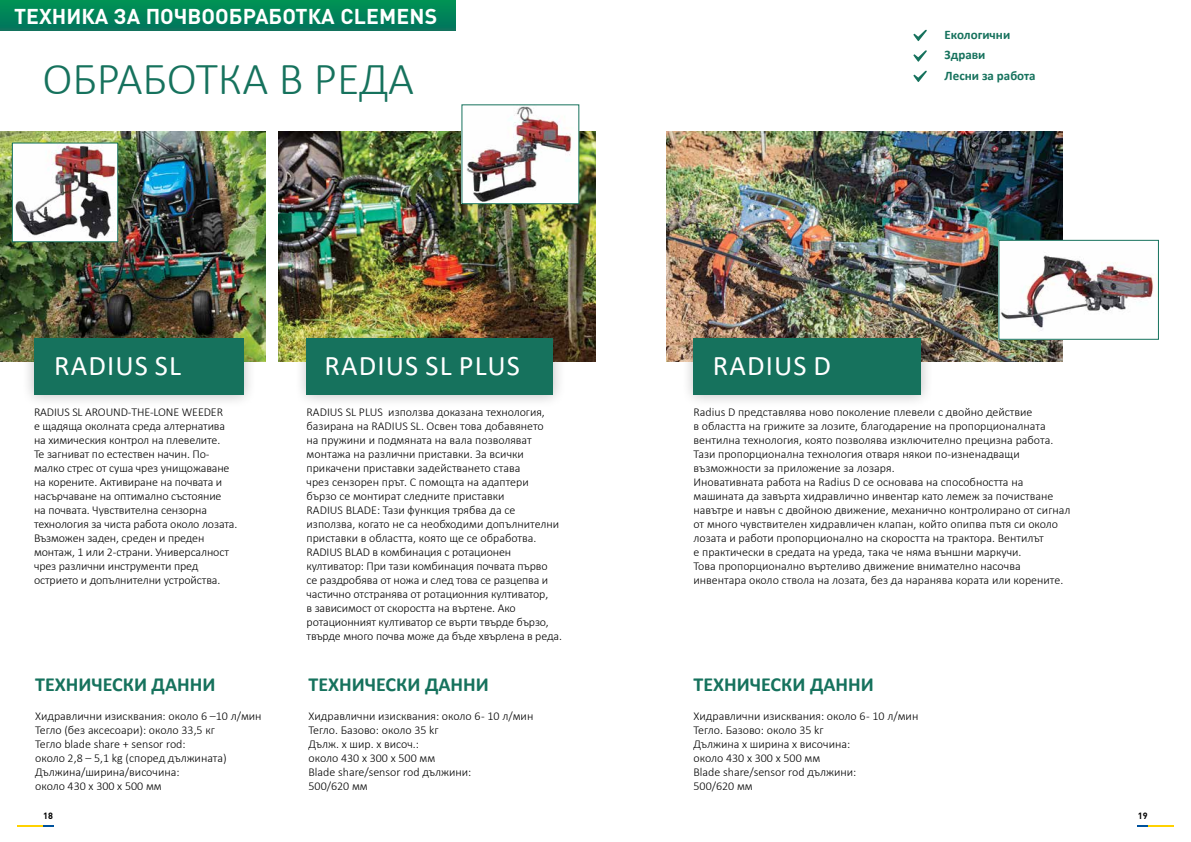
<style>
.page{position:relative;width:1191px;height:842px;background:#fff}
.page>*{position:absolute;margin:0;border:0;box-sizing:border-box;transform-origin:0 0}
.t1{font:300 46px "Calibri";color:#16725d}
.t2{font:28.5px "Calibri";letter-spacing:.04em;color:#fff}
.t3{font:700 21.2px "DIN Pro";color:#fff}
.t4{font:700 20px "Calibri";color:#16725d}
.t5{font:700 13px "Calibri";color:#16725d}
.t6{font:300 12px/14px "Calibri";color:#000}
.t7{font:700 9px "DIN Pro";color:#000}
</style>
<div class="page">
<svg style="left:1137px;top:825px;width:37px;height:1px"></svg>
<svg style="left:17px;top:825px;width:37px;height:1px"></svg>
<img style="left:666px;top:131px;width:396px;height:231px">
<img style="left:278px;top:131px;width:317px;height:231px">
<img style="left:0;top:131px;width:266px;height:231px">
<div style="left:21px;top:326px;width:236px;height:82px;background:#000;opacity:.25"></div>
<div style="left:34px;top:339px;width:210px;height:56px;background:#16725d"></div>
<div style="left:294px;top:326px;width:272px;height:82px;background:#000;opacity:.25"></div>
<div style="left:306px;top:339px;width:247px;height:56px;background:#16725d"></div>
<div style="left:680px;top:326px;width:253px;height:82px;background:#000;opacity:.25"></div>
<div style="left:693px;top:339px;width:228px;height:56px;background:#16725d"></div>
<svg style="left:0;top:0;width:455px;height:31px;background:#018358"></svg>
<svg style="left:913px;top:71px;width:14px;height:11px"></svg>
<svg style="left:913px;top:50px;width:14px;height:12px"></svg>
<svg style="left:913px;top:30px;width:14px;height:12px"></svg>
<img style="left:14px;top:145px;width:102px;height:95px">
<div style="left:12px;top:143px;width:106px;height:99px;border:1px solid #16725d"></div>
<img style="left:463px;top:106px;width:114px;height:96px">
<img style="left:1000px;top:242px;width:154px;height:96px">
<div style="left:998px;top:240px;width:160px;height:100px;border:1px solid #16725d"></div>
<h3 class="t3" style="left:14px;top:2px;width:425px">ТЕХНИКА ЗА ПОЧВООБРАБОТКА CLEMENS</h3>
<h1 class="t1" style="left:43px;top:50px;width:373px">ОБРАБОТКА В РЕДА</h1>
<h2 class="t2" style="left:54px;top:346px;width:128px">RADIUS SL</h2>
<p class="t6" style="left:34px;top:405px;width:205px">RADIUS SL AROUND-THE-LONE WEEDER<br>е щадяща околната среда алтернатива на химическия контрол на плевелите.<br>Те загниват по естествен начин. По&shy;малко стрес от суша чрез унищожаване на корените. Активиране на почвата и насърчаване на оптимално състояние<br>на почвата. Чувствителна сензорна технология за чиста работа около лозата.<br>Възможен заден, среден и преден монтаж, 1 или 2-страни. Универсалност чрез различни инструменти пред острието и допълнителни устройства.</p>
<h2 class="t2" style="left:324px;top:346px;width:197px">RADIUS SL PLUS</h2>
<p class="t6" style="left:306px;top:405px;width:257px">RADIUS SL PLUS използва доказана технология, базирана на RADIUS SL. Освен това добавянето<br>на пружини и подмяната на вала позволяват монтажа на различни приставки. За всички прикачени приставки задействането става<br>чрез сензорен прът. С помощта на адаптери<br>бързо се монтират следните приставки<br>RADIUS BLADE: Тази функция трябва да се използва, когато не са необходими допълнителни приставки в областта, която ще се обработва.<br>RADIUS BLAD в комбинация с ротационен култиватор: При тази комбинация почвата първо<br>се раздробява от ножа и след това се разцепва и частично отстранява от ротационния култиватор,<br>в зависимост от скоростта на въртене. Ако ротационният култиватор се върти твърде бързо, твърде много почва може да бъде хвърлена в реда.</p>
<h2 class="t2" style="left:713px;top:346px;width:120px">RADIUS D</h2>
<p class="t5" style="left:944px;top:25px;width:67px">Екологични</p>
<p class="t5" style="left:944px;top:66px;width:93px">Лесни за работа</p>
<p class="t5" style="left:944px;top:46px;width:42px">Здрави</p>
<p class="t6" style="left:693px;top:405px;width:378px">Radius D представлява ново поколение плевели с двойно действие<br>в областта на грижите за лозите, благодарение на пропорционалната вентилна технология, която позволява изключително прецизна работа.<br>Тази пропорционална технология отваря някои по-изненадващи възможности за приложение за лозаря.<br>Иновативната работа на Radius D се основава на способността на машината да завърта хидравлично инвентар като лемеж за почистване навътре и навън с двойною движение, механично контролирано от сигнал от много чувствителен хидравличен клапан, който опипва пътя си около лозата и работи пропорционално на скоростта на трактора. Вентилът<br>е практически в средата на уреда, така че няма външни маркучи.<br>Това пропорционално въртеливо движение внимателно насочва инвентара около ствола на лозата, без да наранява кората или корените.</p>
<h3 class="t4" style="left:35px;top:670px;width:182px">ТЕХНИЧЕСКИ ДАННИ</h3>
<h3 class="t4" style="left:308px;top:670px;width:182px">ТЕХНИЧЕСКИ ДАННИ</h3>
<h3 class="t4" style="left:693px;top:670px;width:182px">ТЕХНИЧЕСКИ ДАННИ</h3>
<p class="t6" style="left:35px;top:709px;width:228px">Хидравлични изисквания: около 6 –10 л/мин<br>Тегло (без аксесоари): около 33,5 кг<br>Тегло blade share + sensor rod:<br>около 2,8 – 5,1 kg (според дължината)<br>Дължина/ширина/височина:<br>около 430 x 300 x 500 мм</p>
<p class="t6" style="left:693px;top:709px;width:226px">Хидравлични изисквания: около 6 - 10 л/мин<br>Тегло. Базово: около 35 kг<br>Дължина x ширина x височина:<br>около 430 x 300 x 500 мм<br>Blade share/sensor rod дължини:<br>500/620 мм</p>
<p class="t6" style="left:308px;top:709px;width:226px">Хидравлични изисквания: около 6 - 10 л/мин<br>Тегло. Базово: около 35 kг<br>Дълж. x шир. x височ.:<br>около 430 x 300 x 500 мм<br>Blade share/sensor rod дължини:<br>500/620 мм</p>
<p class="t7" style="left:43px;top:809px;width:11px">18</p>
<p class="t7" style="left:1137px;top:809px;width:11px">19</p>
</div>
